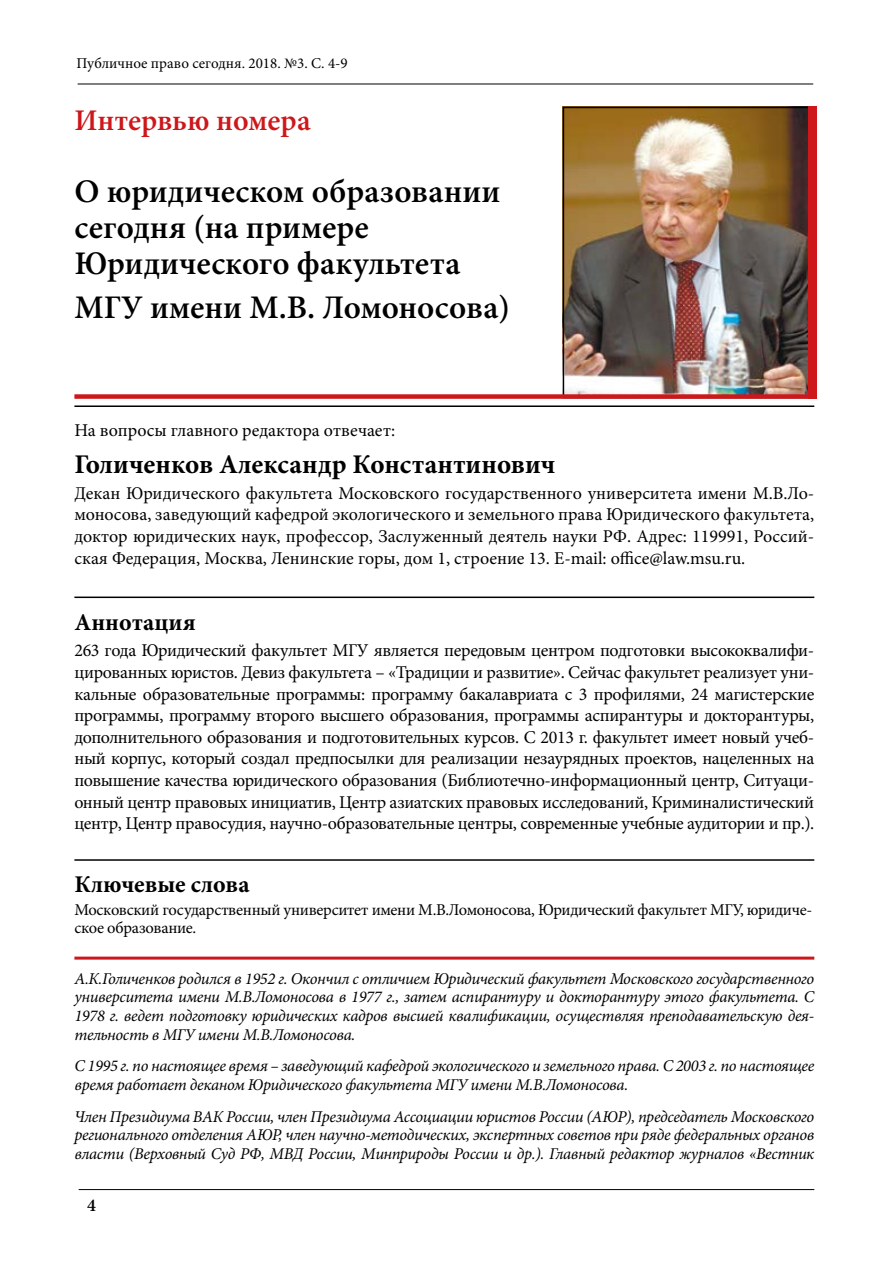
<style>
.page{position:relative;width:893px;height:1263px;background:#fff}
.page>*{position:absolute;margin:0;border:0;box-sizing:border-box;transform-origin:0 0}
.t1{font:600 33px/36px "Minion Pro";color:#000}
.t2{font:600 30px "Minion Pro";color:#cd171a}
.t3{font:700 27px "Minion Pro";color:#000}
.t4{font:700 24px "Minion Pro";color:#000}
.t5{font:18px/21.6px "Minion Pro";letter-spacing:-.005em;color:#000;text-align:justify}
.t6{font:600 18px "Minion Pro";color:#000}
.t7{font:italic 16.5px/18.8px "Minion Pro";letter-spacing:-.02em;color:#000;text-align:justify}
.t8{font:16.5px/18.8px "Minion Pro";letter-spacing:-.02em;color:#000}
.t9{font:15px "Minion Pro";color:#000}
</style>
<div class="page">
<hr style="left:78px;top:84px;width:735px;height:1px;background:#000">
<hr style="left:79px;top:1189px;width:735px;height:1px;background:#000">
<img style="left:562px;top:106px;width:246px;height:288px">
<div style="left:563px;top:107px;width:252px;height:291px;border:2px solid #000"></div>
<div style="left:808px;top:106px;width:8px;height:293px;background:#cd171a"></div>
<div style="left:74px;top:394px;width:740px;height:5px;background:#cd171a"></div>
<hr style="left:74px;top:405px;width:740px;height:2px;background:#000">
<hr style="left:74px;top:596px;width:740px;height:2px;background:#000">
<hr style="left:74px;top:859px;width:740px;height:2px;background:#000">
<hr style="left:74px;top:956px;width:740px;height:3px;background:#cd171a">
<p class="t9" style="left:77px;top:53px;width:273px">Публичное право сегодня. 2018. №3. С. 4-9</p>
<h2 class="t2" style="left:74px;top:100px;width:238px">Интервью номера</h2>
<h1 class="t1" style="left:74px;top:174px;width:428px">О юридическом образовании сегодня (на примере<br>Юридического факультета</h1>
<h1 class="t1" style="left:74px;top:289px;width:437px">МГУ имени М.В. Ломоносова)</h1>
<p class="t5" style="left:74px;top:420px;width:322px">На вопросы главного редактора отвечает:</p>
<h3 class="t3" style="left:74px;top:445px;width:483px">Голиченков Александр Константинович</h3>
<p class="t5" style="left:74px;top:482px;width:741px">Декан Юридического факультета Московского государственного университета имени М.В.Ло&shy;моносова, заведующий кафедрой экологического и земельного права Юридического факультета, доктор юридических наук, профессор, Заслуженный деятель науки РФ. Адрес: 119991, Россий&shy;ская Федерация, Москва, Ленинские горы, дом 1, строение 13. E-mail: office@law.msu.ru.</p>
<h3 class="t4" style="left:74px;top:606px;width:123px">Аннотация</h3>
<p class="t5" style="left:74px;top:640px;width:741px">263 года Юридический факультет МГУ является передовым центром подготовки высококвалифи&shy;цированных юристов. Девиз факультета – «Традиции и развитие». Сейчас факультет реализует уни&shy;кальные образовательные программы: программу бакалавриата с 3 профилями, 24 магистерские программы, программу второго высшего образования, программы аспирантуры и докторантуры, дополнительного образования и подготовительных курсов. С 2013 г. факультет имеет новый учеб&shy;ный корпус, который создал предпосылки для реализации незаурядных проектов, нацеленных на повышение качества юридического образования (Библиотечно-информационный центр, Ситуаци&shy;онный центр правовых инициатив, Центр азиатских правовых исследований, Криминалистический центр, Центр правосудия, научно-образовательные центры, современные учебные аудитории и пр.).</p>
<h3 class="t4" style="left:74px;top:867px;width:177px">Ключевые слова</h3>
<p class="t8" style="left:74px;top:900px;width:739px">Московский государственный университет имени М.В.Ломоносова, Юридический факультет МГУ, юридиче&shy;ское образование.</p>
<p class="t7" style="left:74px;top:969px;width:741px">А.К.Голиченков родился в 1952 г. Окончил с отличием Юридический факультет Московского государственного университета имени М.В.Ломоносова в 1977 г., затем аспирантуру и докторантуру этого факультета. С 1978 г. ведет подготовку юридических кадров высшей квалификации, осуществляя преподавательскую дея&shy;тельность в МГУ имени М.В.Ломоносова.</p>
<p class="t7" style="left:74px;top:1057px;width:741px">С 1995 г. по настоящее время – заведующий кафедрой экологического и земельного права. С 2003 г. по настоящее время работает деканом Юридического факультета МГУ имени М.В.Ломоносова.</p>
<p class="t7" style="left:74px;top:1107px;width:741px">Член Президиума ВАК России, член Президиума Ассоциации юристов России (АЮР), председатель Московского регионального отделения АЮР, член научно-методических, экспертных советов при ряде федеральных органов власти (Верховный Суд РФ, МВД России, Минприроды России и др.). Главный редактор журналов «Вестник</p>
<p class="t6" style="left:87px;top:1192px;width:10px">4</p>
</div>
